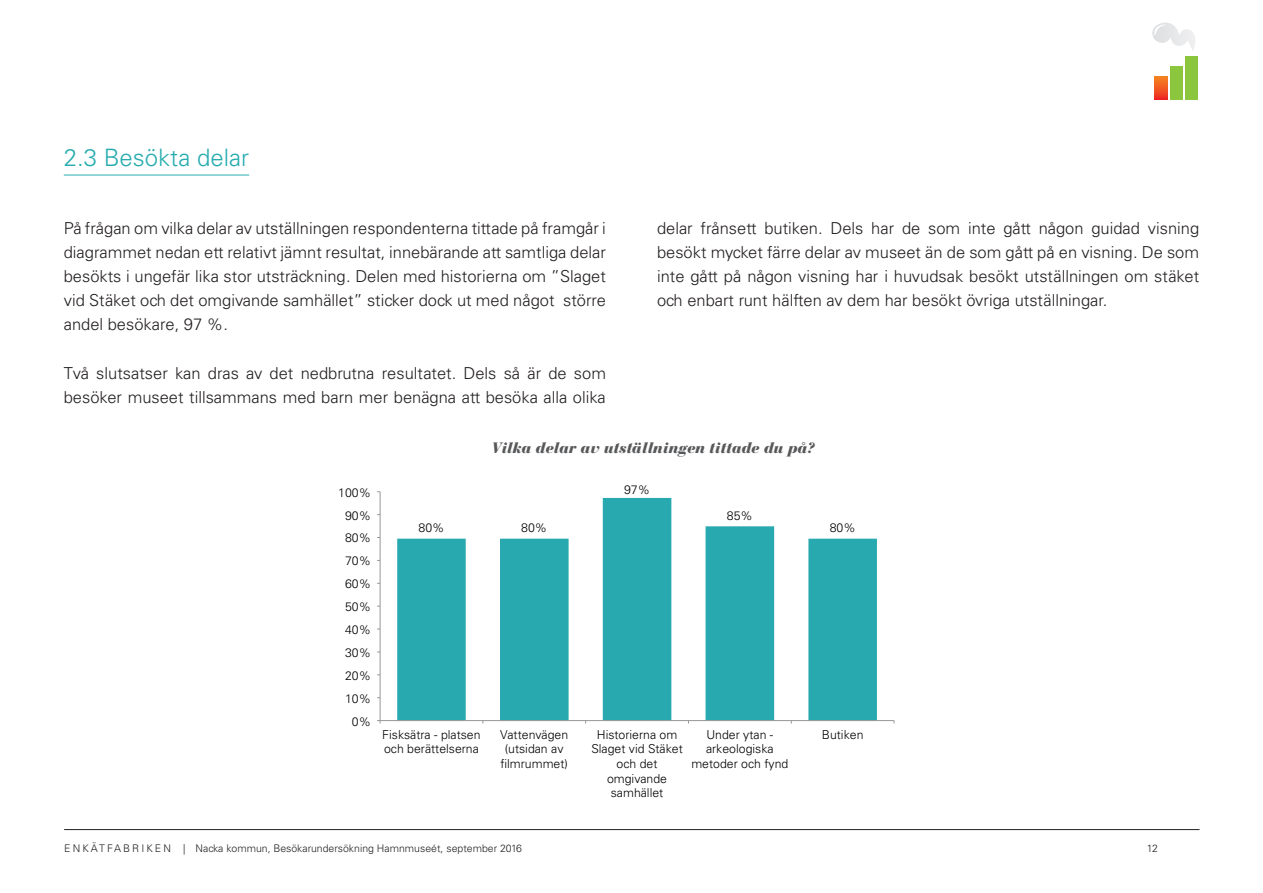
<style>
.page{position:relative;width:1263px;height:893px;background:#fff}
.page>*{position:absolute;margin:0;border:0;box-sizing:border-box;transform-origin:0 0}
.Underrubrik{font:300 24px "Univers LT Std";color:#27acb0}
.Brödtext{font:300 16.5px/24px "Univers LT Std";color:#231f20;text-align:justify}
.Figur{font:italic 900 15px "Bauer Bodoni Std";letter-spacing:-.015em;color:#57585a}
.t1{font:300 12.3px/14.5px "Univers LT Std";color:#000;text-align:center}
.t2{font:300 10.5px "Univers LT Std";color:#231f20}
</style>
<div class="page">
<hr style="left:64px;top:829px;width:1135px;height:1px;background:#231f20">
<hr style="left:64px;top:175px;width:185px;height:1px;background:#27acb0">
<svg style="left:397px;top:498px;width:480px;height:222px;fill:#27a9af"></svg>
<hr style="left:380px;top:492px;width:1px;height:229px;background:#979797">
<hr style="left:380px;top:720px;width:514px;height:1px;background:#979797">
<svg style="left:1155px;top:76px;width:12px;height:24px"></svg>
<div style="left:1170px;top:67px;width:13px;height:33px;background:#8bc63e"></div>
<div style="left:1185px;top:57px;width:13px;height:43px;background:#8bc63e"></div>
<svg style="left:1152px;top:23px;width:43px;height:27px"></svg>
<p class="Underrubrik" style="left:64px;top:143px;width:187px">2.3 Besökta delar</p>
<p class="Brödtext" style="left:64px;top:217px;width:544px">På frågan om vilka delar av utställningen respondenterna tittade på framgår i diagrammet nedan ett relativt jämnt resultat, innebärande att samtliga delar besökts i ungefär lika stor utsträckning. Delen med historierna om ”Slaget vid Stäket och det omgivande samhället” sticker dock ut med något större andel besökare, 97 %.</p>
<p class="Brödtext" style="left:64px;top:361px;width:544px">Två slutsatser kan dras av det nedbrutna resultatet. Dels så är de som besöker museet tillsammans med barn mer benägna att besöka alla olika</p>
<p class="Brödtext" style="left:657px;top:217px;width:544px">delar frånsett butiken. Dels har de som inte gått någon guidad visning besökt mycket färre delar av museet än de som gått på en visning. De som inte gått på någon visning har i huvudsak besökt utställningen om stäket och enbart runt hälften av dem har besökt övriga utställningar.</p>
<p class="t1" style="left:338px;top:485px;width:34px">100%</p>
<p class="t1" style="left:345px;top:508px;width:27px">90%</p>
<p class="t1" style="left:345px;top:531px;width:27px">80%</p>
<p class="t1" style="left:345px;top:554px;width:27px">70%</p>
<p class="t1" style="left:345px;top:577px;width:27px">60%</p>
<p class="t1" style="left:345px;top:599px;width:27px">50%</p>
<p class="t1" style="left:345px;top:622px;width:27px">40%</p>
<p class="t1" style="left:345px;top:645px;width:27px">30%</p>
<p class="t1" style="left:345px;top:668px;width:27px">20%</p>
<p class="t1" style="left:345px;top:691px;width:27px">10%</p>
<p class="t1" style="left:352px;top:714px;width:21px">0%</p>
<p class="Figur" style="left:491px;top:439px;width:326px">Vilka delar av utställningen tittade du på?</p>
<p class="t1" style="left:418px;top:520px;width:27px">80%</p>
<p class="t1" style="left:521px;top:520px;width:27px">80%</p>
<p class="t1" style="left:624px;top:482px;width:27px">97%</p>
<p class="t1" style="left:727px;top:508px;width:27px">85%</p>
<p class="t1" style="left:830px;top:520px;width:27px">80%</p>
<p class="t1" style="left:382px;top:727px;width:100px;text-align:left">Fisksätra - platsen och berättelserna</p>
<p class="t1" style="left:500px;top:727px;width:70px">Vattenvägen (utsidan av filmrummet)</p>
<p class="t1" style="left:591px;top:727px;width:93px">Historierna om<br>Slaget vid Stäket och det omgivande samhället</p>
<p class="t1" style="left:691px;top:727px;width:98px">Under ytan - arkeologiska metoder och fynd</p>
<p class="t1" style="left:822px;top:727px;width:43px">Butiken</p>
<p class="t2" style="left:64px;top:842px;width:459px">E N K ÄT FA B R I K E N | Nacka kommun, Besökarundersökning Hamnmuseét, september 2016</p>
<p class="t2" style="left:1147px;top:842px;width:13px">12</p>
</div>
